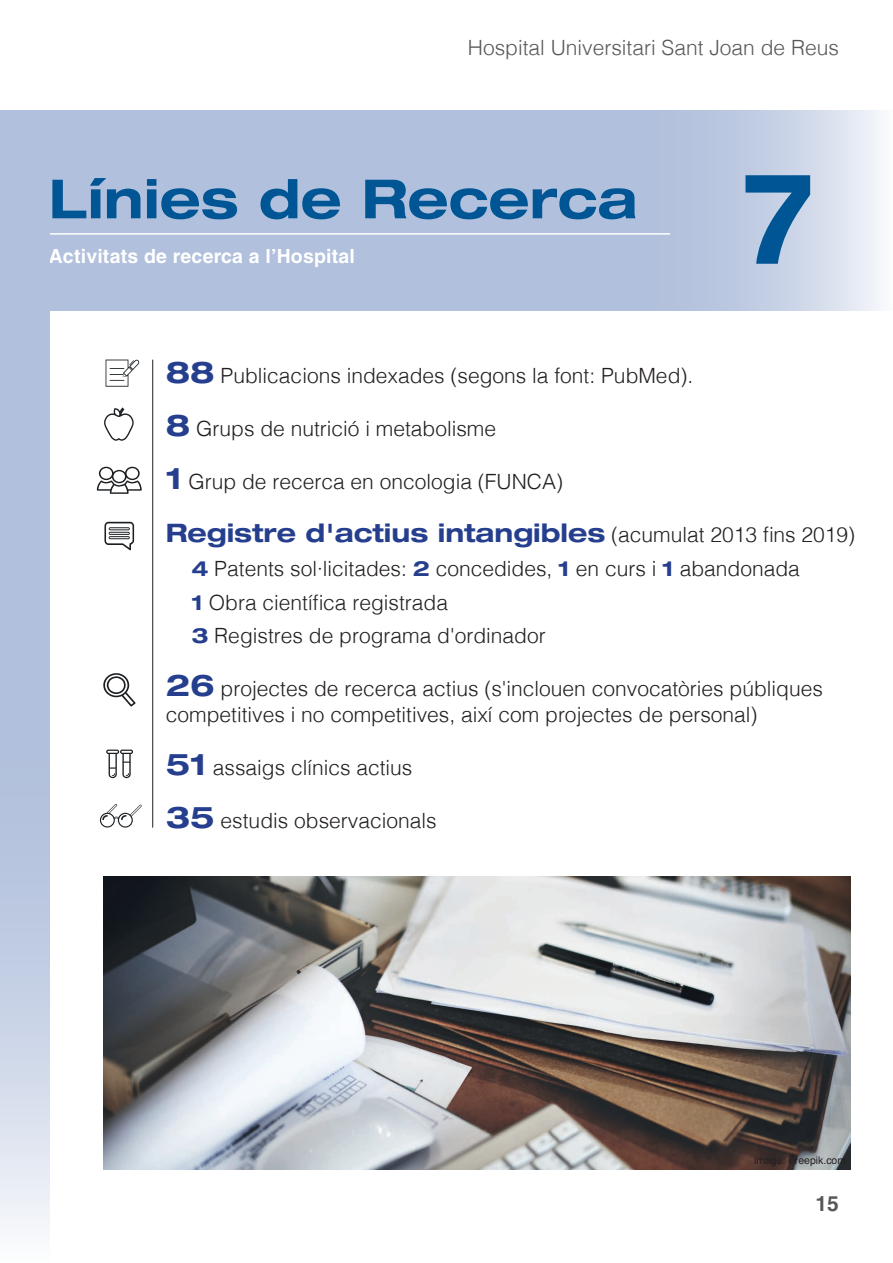
<style>
.page{position:relative;width:893px;height:1263px;background:#fff}
.page>*{position:absolute;margin:0;border:0;box-sizing:border-box;transform-origin:0 0}
.t1{font:700 expanded 127.5px "Helvetica Neue";color:#005595;scale:.72 1}
.t2{font:700 expanded 54px "Helvetica Neue";color:#005595}
.t3{font:700 expanded 25.5px "Helvetica Neue";color:#253f8e}
.t4{font:300 21px/33.8px "Helvetica";color:#231f20}
.t5{font:300 21px "Helvetica";color:#57585a}
.t6{font:700 21px "Helvetica";color:#57585a}
.t7{font:700 19.5px "Helvetica";letter-spacing:.01em;color:#fff}
.t8{font:10.5px "Helvetica";color:#231f20}
.s1{font-family:"Helvetica Neue";font-weight:700;font-stretch:expanded;font-size:30px;color:#253f8e}
.s2{font-family:"Helvetica";font-weight:300;font-stretch:normal;font-size:21px;color:#231f20}
.s3{font-family:"Helvetica Neue";font-weight:700;font-stretch:expanded;color:#253f8e}
</style>
<div class="page">
<svg style="left:50px;top:110px;width:831px;height:201px;fill:#b1c0dc"></svg>
<hr style="left:49px;top:233px;width:621px;height:2px;background:#fff">
<svg style="left:0;top:110px;width:50px;height:1120px;fill:#b1c0dc"></svg>
<svg style="left:104px;top:522px;width:30px;height:28px"></svg>
<svg style="left:104px;top:407px;width:30px;height:34px"></svg>
<svg style="left:103px;top:673px;width:33px;height:33px"></svg>
<svg style="left:100px;top:804px;width:42px;height:23px"></svg>
<svg style="left:106px;top:750px;width:27px;height:28px"></svg>
<svg style="left:106px;top:360px;width:33px;height:27px"></svg>
<svg style="left:97px;top:467px;width:45px;height:27px"></svg>
<hr style="left:152px;top:360px;width:1px;height:467px;background:#231f20">
<img style="left:103px;top:876px;width:747px;height:293px">
<p class="t5" style="left:468px;top:30px;width:373px">Hospital Universitari Sant Joan de Reus</p>
<h2 class="t2" style="left:49px;top:165px;width:590px">Línies de Recerca</h2>
<p class="t7" style="left:49px;top:244px;width:308px">Activitats de recerca a l’Hospital</p>
<h1 class="t1" style="left:743px;top:138px;width:98px">7</h1>
<p class="t4" style="left:166px;top:357px;width:529px"><span class="s1">88</span> Publicacions indexades (segons la font: PubMed).</p>
<p class="t4" style="left:166px;top:410px;width:332px"><span class="s1">8</span> Grups de nutrició i metabolisme</p>
<p class="t4" style="left:166px;top:463px;width:399px"><span class="s1">1</span> Grup de recerca en oncologia (FUNCA)</p>
<p class="t3" style="left:166px;top:517px;width:691px">Registre d'actius intangibles <span class="s2">(acumulat 2013 fins 2019)</span></p>
<p class="t4" style="left:191px;top:550px;width:610px"><span class="s3">4</span> Patents sol·licitades: <span class="s3">2</span> concedides, <span class="s3">1</span> en curs i <span class="s3">1</span> abandonada<br><span class="s3">1</span> Obra científica registrada<br><span class="s3">3</span> Registres de programa d'ordinador</p>
<p class="t4" style="left:166px;top:675px;width:659px;line-height:25.2px"><span class="s1">26</span> projectes de recerca actius (s'inclouen convocatòries públiques competitives i no competitives, així com projectes de personal)</p>
<p class="t4" style="left:166px;top:749px;width:248px"><span class="s1">51</span> assaigs clínics actius</p>
<p class="t4" style="left:166px;top:802px;width:272px"><span class="s1">35</span> estudis observacionals</p>
<p class="t8" style="left:754px;top:1152px;width:94px">image: Freepik.com</p>
<p class="t6" style="left:816px;top:1191px;width:25px">15</p>
</div>
